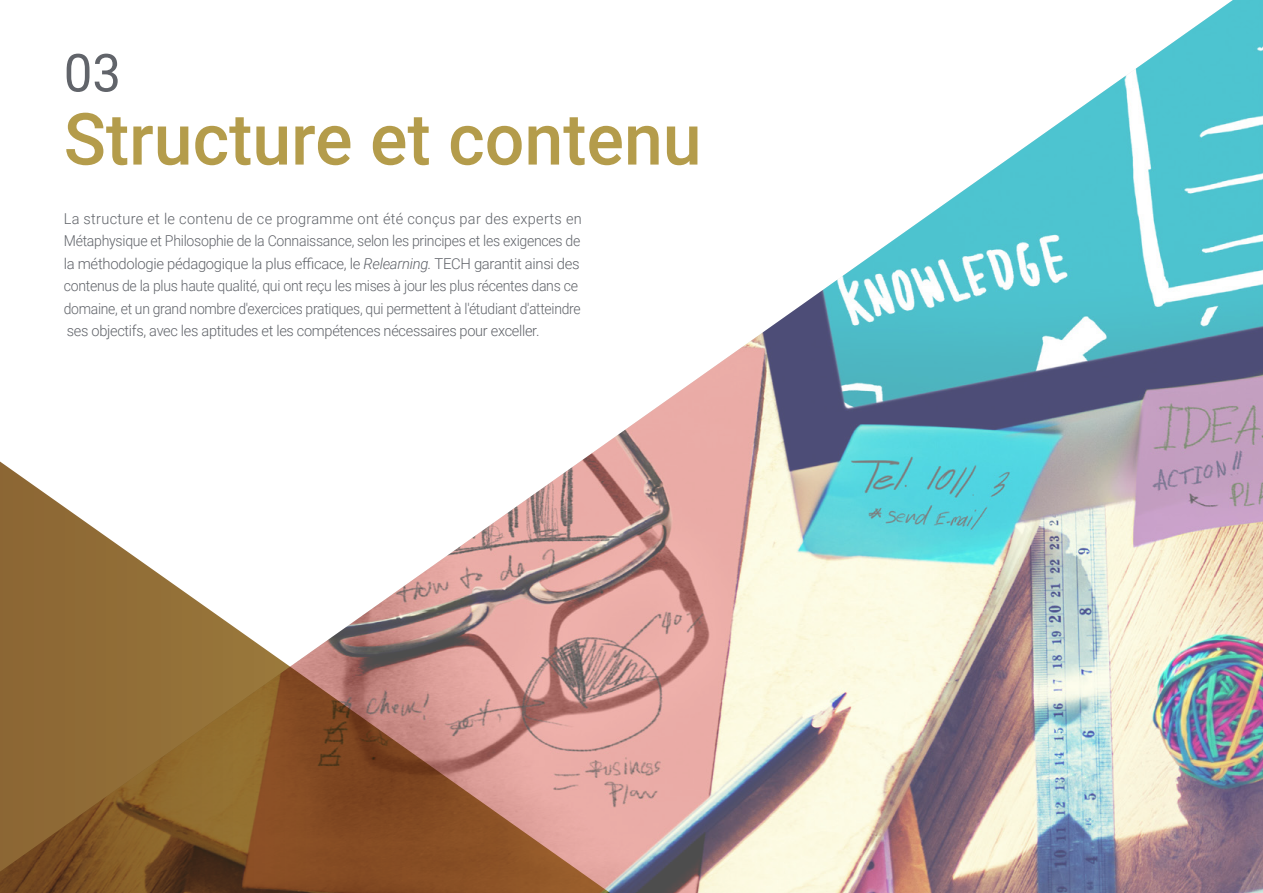
<style>
.page{position:relative;width:1263px;height:893px;background:#fff}
.page>*{position:absolute;margin:0;border:0;box-sizing:border-box;transform-origin:0 0}
.t1{font:500 72px "Roboto";color:#b49c4b}
.t2{font:52.5px "Roboto";color:#61646a}
.t3{font:300 15px/22.5px "Roboto";letter-spacing:-.02em;color:#61646a}
.s1{font-style:italic}
</style>
<div class="page">
<img style="left:602px;top:0;width:661px;height:893px">
<svg style="left:0;top:446px;width:640px;height:447px"></svg>
<h2 class="t2" style="left:64px;top:36px;width:59px">03</h2>
<h1 class="t1" style="left:64px;top:89px;width:639px">Structure et contenu</h1>
<p class="t3" style="left:64px;top:207px;width:519px">La structure et le contenu de ce programme ont été conçus par des experts en Métaphysique et Philosophie de la Connaissance, selon les principes et les exigences de la méthodologie pédagogique la plus efficace, le <span class="s1">Relearning.</span> TECH garantit ainsi des contenus de la plus haute qualité, qui ont reçu les mises à jour les plus récentes dans ce domaine, et un grand nombre d'exercices pratiques, qui permettent à l'étudiant d'atteindre ses objectifs, avec les aptitudes et les compétences nécessaires pour exceller.</p>
</div>
